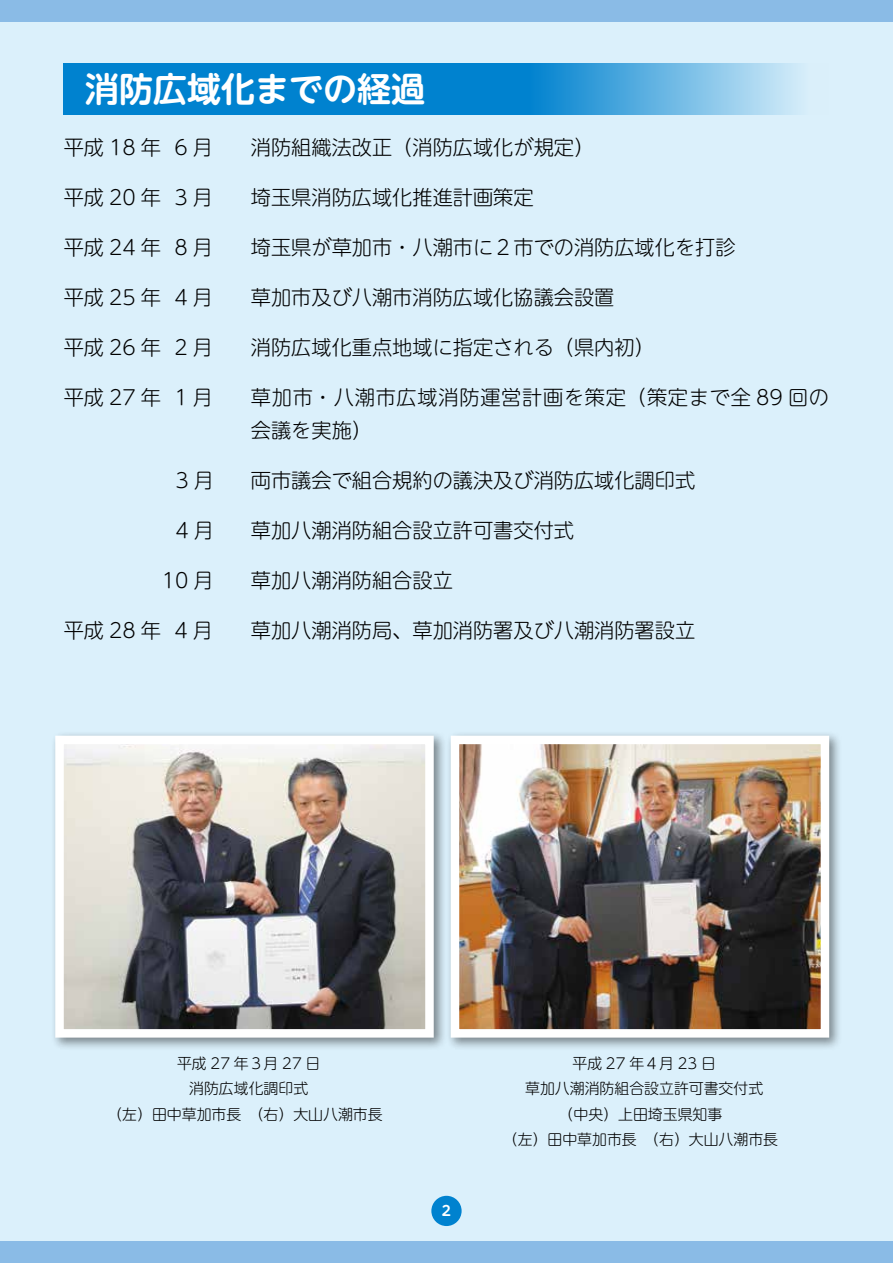
<style>
.page{position:relative;width:893px;height:1263px;background:#dbf0fb}
.page>*{position:absolute;margin:0;border:0;box-sizing:border-box;transform-origin:0 0}
.t1{font:700 34.05px "UD Shin M Go Pr 6 N De";color:#fff}
.t2{font:300 20.25px "UD Shin M Go Pr 6 N";color:#000}
.t3{font:300 20.25px/33px "UD Shin M Go Pr 6 N";letter-spacing:.035em;color:#000}
.t4{font:300 14.85px/25.5px "UD Shin M Go Pr 6 N";color:#000;text-align:center}
.t5{font:700 13.8px "UD Shin M Go Pr 6 N De";color:#fff}
</style>
<div class="page">
<div style="left:0;top:0;width:893px;height:21px;background:#8abbe6"></div>
<div style="left:0;top:1242px;width:893px;height:21px;background:#8abbe6"></div>
<svg style="left:64px;top:64px;width:734px;height:51px;background:#2695d6"></svg>
<div style="left:51px;top:731px;width:396px;height:320px;background:#000;opacity:.45"></div>
<img style="left:65px;top:746px;width:359px;height:281px">
<div style="left:55px;top:736px;width:379px;height:301px;border:9px solid #fff"></div>
<div style="left:446px;top:731px;width:396px;height:320px;background:#000;opacity:.45"></div>
<img style="left:461px;top:746px;width:358px;height:281px">
<div style="left:451px;top:736px;width:378px;height:301px;border:9px solid #fff"></div>
<div style="left:431px;top:1196px;width:31px;height:30px;background:#0082cf;border-radius:50%"></div>
<h1 class="t1" style="left:85px;top:60px;width:342px">消防広域化までの経過</h1>
<p class="t2" style="left:64px;top:131px;width:151px">平成18年 6月</p>
<p class="t2" style="left:251px;top:131px;width:345px">消防組織法改正（消防広域化が規定）</p>
<p class="t2" style="left:64px;top:181px;width:151px">平成20年 3月</p>
<p class="t2" style="left:251px;top:181px;width:284px">埼玉県消防広域化推進計画策定</p>
<p class="t2" style="left:64px;top:231px;width:151px">平成24年 8月</p>
<p class="t2" style="left:251px;top:231px;width:486px">埼玉県が草加市・八潮市に２市での消防広域化を打診</p>
<p class="t2" style="left:64px;top:281px;width:151px">平成25年 4月</p>
<p class="t2" style="left:251px;top:281px;width:365px">草加市及び八潮市消防広域化協議会設置</p>
<p class="t2" style="left:64px;top:331px;width:151px">平成26年 2月</p>
<p class="t2" style="left:251px;top:331px;width:405px">消防広域化重点地域に指定される（県内初）</p>
<p class="t2" style="left:64px;top:381px;width:151px">平成27年 1月</p>
<p class="t3" style="left:251px;top:379px;width:580px">草加市・八潮市広域消防運営計画を策定（策定まで全 89 回の会議を実施）</p>
<p class="t2" style="left:251px;top:463px;width:446px">両市議会で組合規約の議決及び消防広域化調印式</p>
<p class="t2" style="left:251px;top:513px;width:325px">草加八潮消防組合設立許可書交付式</p>
<p class="t2" style="left:251px;top:563px;width:203px">草加八潮消防組合設立</p>
<p class="t2" style="left:64px;top:613px;width:151px">平成28年 4月</p>
<p class="t2" style="left:251px;top:613px;width:446px">草加八潮消防局、草加消防署及び八潮消防署設立</p>
<p class="t4" style="left:107px;top:1049px;width:277px">平成 27 年３月 27 日<br>消防広域化調印式<br>（左）田中草加市長　（右）大山八潮市長</p>
<p class="t4" style="left:503px;top:1049px;width:277px">平成 27 年４月 23 日<br>草加八潮消防組合設立許可書交付式<br>（中央）上田埼玉県知事<br>（左）田中草加市長　（右）大山八潮市長</p>
<p class="t5" style="left:442px;top:1199px;width:11px">2</p>
</div>
